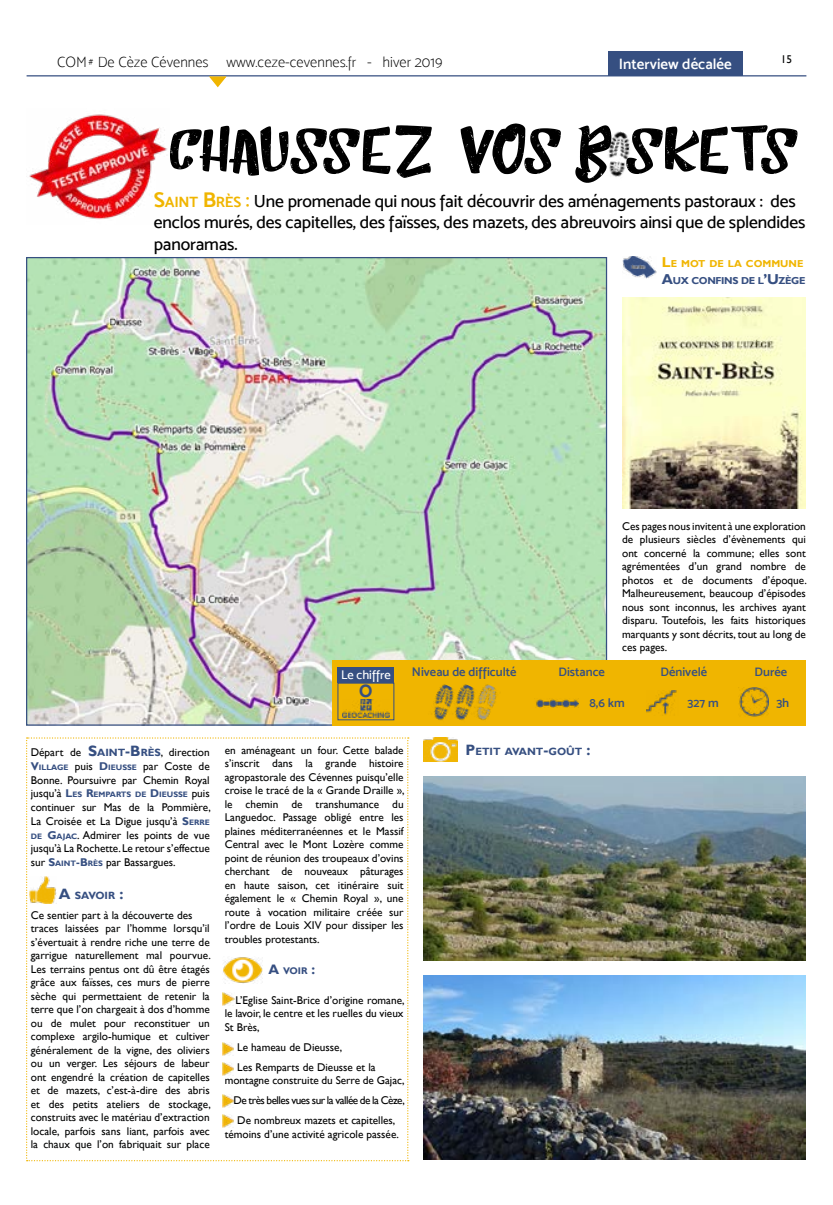
<style>
.page{position:relative;width:833px;height:1205px;background:#fff}
.page>*{position:absolute;margin:0;border:0;box-sizing:border-box;transform-origin:0 0}
.t1{font:60px "Humblle Rought All Caps";color:#000;scale:1.22 1}
.t2{font:21.88px "Mosk Bold 700";color:#364f81}
.t3{font:17.5px/21.2px "Mosk Medium 500";letter-spacing:-.01em;color:#000}
.t4{font:15px "Mosk Thin 100";color:#000}
.t5{font:15px "Mosk Semi Bold 600";color:#fff}
.t6{font:12.5px "Mosk Semi Bold 600";color:#364f81}
.t7{font:12.5px "Mosk Medium 500";color:#fff}
.t8{font:11.25px/13.5px "Gill Sans";color:#010202}
.t9{font:11.25px/13.5px "Gill Sans";color:#000;text-align:justify}
.t10{font:11.25px "Gill Sans";letter-spacing:-.045em;color:#000}
.t11{font:700 10.5px "Gill Sans";color:#364f81}
.t12{font:700 10.12px/17.2px "Gill Sans";letter-spacing:-.035em;color:#364f81}
.t13{font:10px "Minion Pro";color:#000}
.t14{font:700 9.62px "Gill Sans";color:#364f81}
.t15{font:700 7.88px "Gill Sans";color:#364f81}
.s1{font-family:"Mosk Bold 700";font-size:21.25px;color:#f0b500}
.s2{font-family:"Mosk Bold 700";font-size:14.88px;color:#f0b500}
.s3{font-size:21.25px;color:#f0b500}
.s4{font-size:14.38px;color:#f0b500}
.s5{color:#f0b500}
.s6{font-size:14.38px}
.s7{font-weight:700;font-size:15px;color:#364f81}
.s8{font-weight:700;font-size:10.5px;color:#364f81}
.s9{font-size:15px}
.s10{font-weight:700;color:#364f81}
.s11{font-weight:700;font-size:7.88px;color:#364f81}
.s12{font-weight:400;font-size:11.25px;color:#000}
.s13{font-size:11.25px}
.s14{font-size:13.75px}
</style>
<div class="page">
<hr style="left:27px;top:75px;width:779px;height:1px;background:#364f81">
<svg style="left:208px;top:75px;width:20px;height:13px"></svg>
<div style="left:608px;top:51px;width:134px;height:25px;background:#364f81"></div>
<img style="left:29px;top:114px;width:139px;height:106px">
<img style="left:608px;top:131px;width:22px;height:46px">
<img style="left:28px;top:259px;width:577px;height:465px">
<div style="left:332px;top:660px;width:473px;height:65px;background:#f0b500"></div>
<img style="left:536px;top:699px;width:42px;height:8px">
<img style="left:342px;top:699px;width:48px;height:19px">
<div style="left:337px;top:667px;width:57px;height:16px;background:#364f81"></div>
<img style="left:431px;top:684px;width:17px;height:37px">
<img style="left:480px;top:684px;width:17px;height:36px">
<img style="left:448px;top:684px;width:32px;height:37px">
<img style="left:647px;top:690px;width:30px;height:25px">
<img style="left:739px;top:688px;width:29px;height:29px">
<img style="left:622px;top:297px;width:184px;height:211px">
<img style="left:622px;top:257px;width:34px;height:21px">
<img style="left:423px;top:737px;width:34px;height:24px">
<img style="left:423px;top:776px;width:382px;height:184px">
<img style="left:423px;top:975px;width:382px;height:185px">
<svg style="left:26px;top:737px;width:383px;height:424px"></svg>
<img style="left:30px;top:877px;width:26px;height:27px">
<p class="t13" style="left:89px;top:55px;width:6px">#</p>
<p class="t8" style="left:781px;top:52px;width:13px">15</p>
<h3 class="t4" style="left:57px;top:54px;width:387px">COM De Cèze Cévennes www.ceze-cevennes.fr - hiver 2019</h3>
<h3 class="t5" style="left:619px;top:55px;width:114px">Interview décalée</h3>
<h1 class="t1" style="left:170px;top:94px;width:517px">CHAUSSEZ VOS B SKETS</h1>
<h3 class="t3" style="left:154px;top:190px;width:653px"><span class="s1">S</span><span class="s2">AINT</span> <span class="s1">B</span><span class="s2">RÈS</span> <span class="s3">:</span> Une promenade qui nous fait découvrir des aménagements pastoraux : des enclos murés, des capitelles, des faïsses, des mazets, des abreuvoirs ainsi que de splendides panoramas.</h3>
<p class="t12" style="left:662px;top:255px;width:145px"><span class="s4">L</span><span class="s5">E MOT DE LA COMMUNE<br></span><span class="s6">A</span>UX CONFINS DE L<span class="s6">’U</span>ZÈGE</p>
<p class="t7" style="left:341px;top:668px;width:51px">Le chiffre</p>
<p class="t6" style="left:412px;top:664px;width:106px">Niveau de difficulté</p>
<h2 class="t2" style="left:359px;top:677px;width:15px">0</h2>
<p class="t6" style="left:558px;top:664px;width:48px">Distance</p>
<p class="t9" style="left:622px;top:519px;width:186px">Ces pages nous invitent à une exploration de plusieurs siècles d’évènements qui ont concerné la commune; elles sont agrémentées d’un grand nombre de photos et de documents d’époque.<br>Malheureusement, beaucoup d’épisodes nous sont inconnus, les archives ayant disparu. Toutefois, les faits historiques marquants y sont décrits, tout au long de ces pages.</p>
<p class="t6" style="left:660px;top:664px;width:48px">Dénivelé</p>
<p class="t6" style="left:754px;top:664px;width:34px">Durée</p>
<p class="t6" style="left:589px;top:695px;width:37px">8,6 km</p>
<p class="t6" style="left:687px;top:695px;width:33px">327 m</p>
<p class="t6" style="left:776px;top:695px;width:15px">3h</p>
<p class="t9" style="left:31px;top:746px;width:180px">Départ de <span class="s7">S</span><span class="s8">AINT</span><span class="s7">-B</span><span class="s8">RÈS</span>, direction</p>
<p class="t11" style="left:465px;top:745px;width:127px"><span class="s9">P</span>ETIT AVANT<span class="s9">-</span>GOÛT <span class="s9">:</span></p>
<p class="t9" style="left:31px;top:759px;width:180px"><span class="s10">V</span><span class="s11">ILLAGE</span> puis <span class="s10">D</span> <span class="s11">IEUSSE</span> par Coste de<br>Bonne. Poursuivre par Chemin Royal</p>
<p class="t15" style="left:31px;top:790px;width:180px"><span class="s12">jusqu’à</span> <span class="s13">L</span>ES <span class="s13">R</span>EMPARTS DE <span class="s13">D</span> IEUSSE <span class="s12">puis</span></p>
<p class="t9" style="left:31px;top:800px;width:181px">continuer sur Mas de la Pommière, La Croisée et La Digue jusqu’à <span class="s10">S</span><span class="s11">ERRE DE</span> <span class="s10">G</span><span class="s11">AJAC</span>. Admirer les points de vue jusqu’à La Rochette. Le retour s’effectue sur <span class="s10">S</span><span class="s11">AINT</span><span class="s10">-B</span><span class="s11">RÈS</span> par Bassargues.</p>
<p class="t11" style="left:59px;top:889px;width:66px"><span class="s9">A</span> SAVOIR <span class="s9">:</span></p>
<p class="t8" style="left:31px;top:908px;width:181px">Ce sentier part à la découverte des traces laissées par l’homme lorsqu’il s’évertuait à rendre riche une terre de garrigue naturellement mal pourvue.<br>Les terrains pentus ont dû être étagés grâce aux faïsses, ces murs de pierre sèche qui permettaient de retenir la terre que l’on chargeait à dos d’homme ou de mulet pour reconstituer un complexe argilo-humique et cultiver généralement de la vigne, des oliviers ou un verger. Les séjours de labeur ont engendré la création de capitelles et de mazets, c’est-à-dire des abris et des petits ateliers de stockage, construits avec le matériau d’extraction locale, parfois sans liant, parfois avec la chaux que l’on fabriquait sur place</p>
<p class="t8" style="left:225px;top:743px;width:181px;text-align:justify">en aménageant un four. Cette balade s’inscrit dans la grande histoire agropastorale des Cévennes puisqu’elle croise le tracé de la « Grande Draille », le chemin de transhumance du Languedoc. Passage obligé entre les plaines méditerranéennes et le Massif Central avec le Mont Lozère comme point de réunion des troupeaux d’ovins cherchant de nouveaux pâturages en haute saison, cet itinéraire suit également le « Chemin Royal », une route à vocation militaire créée sur l’ordre de Louis XIV pour dissiper les troubles protestants.</p>
<p class="t14" style="left:268px;top:964px;width:48px"><span class="s14">A</span> VOIR <span class="s14">:</span></p>
<p class="t9" style="left:225px;top:993px;width:181px;text-indent:11px">L’Eglise Saint-Brice d’origine romane, le lavoir, le centre et les ruelles du vieux St Brès,</p>
<p class="t9" style="left:237px;top:1037px;width:140px;line-height:20px">Le hameau de Dieusse,<br>Les Remparts de Dieusse et la</p>
<p class="t9" style="left:225px;top:1074px;width:181px">montagne construite du Serre de Gajac,</p>
<p class="t10" style="left:233px;top:1094px;width:173px">De très belles vues sur la vallée de la Cèze,</p>
<p class="t9" style="left:237px;top:1114px;width:160px">De nombreux mazets et capitelles,</p>
<p class="t9" style="left:225px;top:1127px;width:176px">témoins d’une activité agricole passée.</p>
</div>
